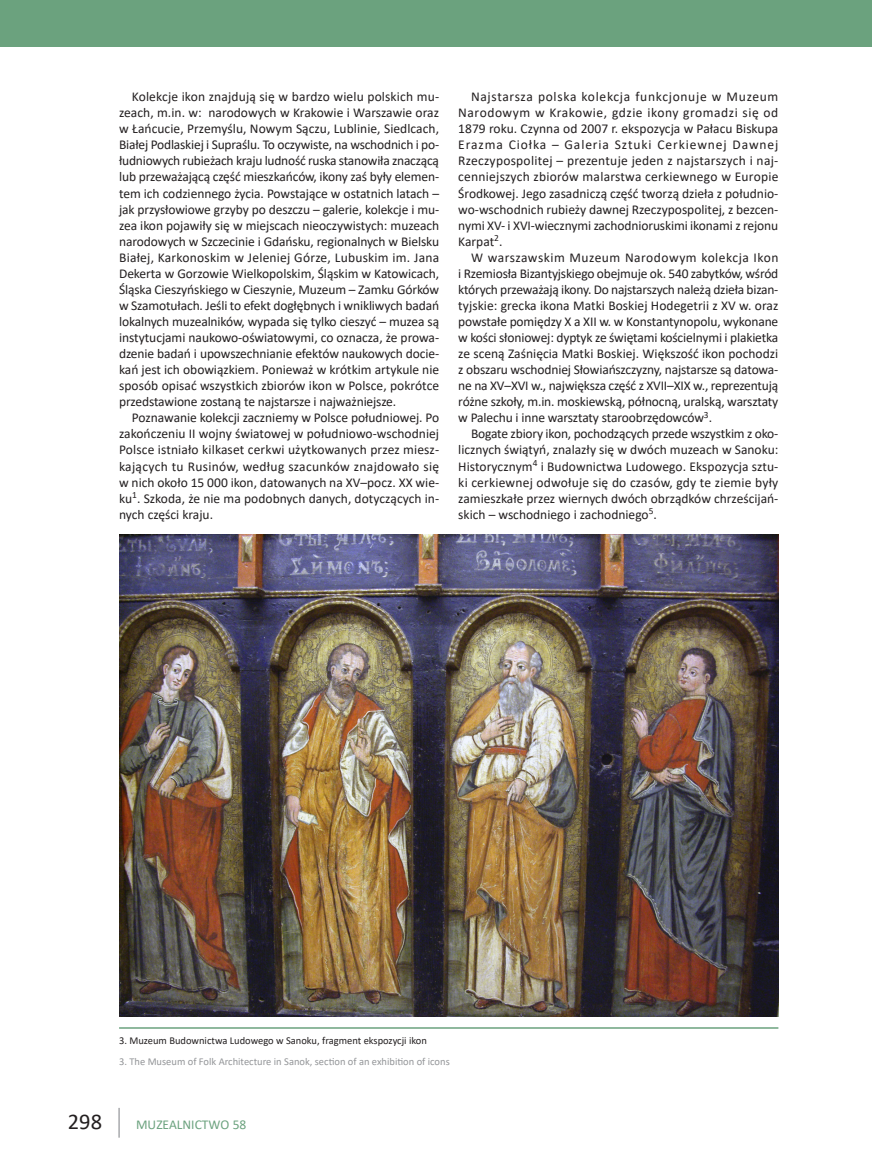
<style>
.page{position:relative;width:872px;height:1170px;background:#fff}
.page>*{position:absolute;margin:0;border:0;box-sizing:border-box;transform-origin:0 0}
.t1{font:22.5px "Calibri";color:#231f20}
.BODY_TEXT{font:13.5px/16px "Calibri";letter-spacing:-.01em;color:#231f20;text-align:justify}
.t2{font:13.5px "Calibri";color:#6ba27e}
.podpis_ilustracje_an{font:10.5px "Calibri";color:#939598}
.podpis_ilustracja_po{font:10.5px "Calibri";color:#231f20}
</style>
<div class="page">
<hr style="left:118px;top:1107px;width:2px;height:30px;background:#a8a9ad">
<div style="left:0;top:0;width:872px;height:47px;background:#6ba27e"></div>
<img style="left:119px;top:534px;width:659px;height:482px">
<hr style="left:119px;top:1027px;width:659px;height:1px;background:#6ba27e">
<p class="BODY_TEXT" style="left:119px;top:88px;width:321px;text-indent:13px">Kolekcje ikon znajdują się w bardzo wielu polskich mu&shy;zeach, m.in. w: narodowych w Krakowie i Warszawie oraz w Łańcucie, Przemyślu, Nowym Sączu, Lublinie, Siedlcach, Białej Podlaskiej i Supraślu. To oczywiste, na wschodnich i po&shy;łudniowych rubieżach kraju ludność ruska stanowiła znaczącą lub przeważającą część mieszkańców, ikony zaś były elemen&shy;tem ich codziennego życia. Powstające w ostatnich latach – jak przysłowiowe grzyby po deszczu – galerie, kolekcje i mu&shy;zea ikon pojawiły się w miejscach nieoczywistych: muzeach narodowych w Szczecinie i Gdańsku, regionalnych w Bielsku Białej, Karkonoskim w Jeleniej Górze, Lubuskim im. Jana Dekerta w Gorzowie Wielkopolskim, Śląskim w Katowicach, Śląska Cieszyńskiego w Cieszynie, Muzeum – Zamku Górków w Szamotułach. Jeśli to efekt dogłębnych i wnikliwych badań lokalnych muzealników, wypada się tylko cieszyć – muzea są instytucjami naukowo-oświatowymi, co oznacza, że prowa&shy;dzenie badań i upowszechnianie efektów naukowych docie&shy;kań jest ich obowiązkiem. Ponieważ w krótkim artykule nie sposób opisać wszystkich zbiorów ikon w Polsce, pokrótce przedstawione zostaną te najstarsze i najważniejsze.</p>
<p class="BODY_TEXT" style="left:119px;top:409px;width:321px;text-indent:13px">Poznawanie kolekcji zaczniemy w Polsce południowej. Po zakończeniu II wojny światowej w południowo-wschodniej Polsce istniało kilkaset cerkwi użytkowanych przez miesz&shy;kających tu Rusinów, według szacunków znajdowało się w nich około 15 000 ikon, datowanych na XV–pocz. XX wie&shy;ku<sup>1</sup>. Szkoda, że nie ma podobnych danych, dotyczących in&shy;nych części kraju.</p>
<p class="BODY_TEXT" style="left:458px;top:88px;width:321px;text-indent:13px">Najstarsza polska kolekcja funkcjonuje w Muzeum Narodowym w Krakowie, gdzie ikony gromadzi się od 1879 roku. Czynna od 2007 r. ekspozycja w Pałacu Biskupa Erazma Ciołka – Galeria Sztuki Cerkiewnej Dawnej Rzeczypospolitej – prezentuje jeden z najstarszych i naj&shy;cenniejszych zbiorów malarstwa cerkiewnego w Europie Środkowej. Jego zasadniczą część tworzą dzieła z południo&shy;wo-wschodnich rubieży dawnej Rzeczypospolitej, z bezcen&shy;nymi XV- i XVI-wiecznymi zachodnioruskimi ikonami z rejonu Karpat<sup>2</sup>.</p>
<p class="BODY_TEXT" style="left:458px;top:249px;width:321px;text-indent:13px">W warszawskim Muzeum Narodowym kolekcja Ikon i Rzemiosła Bizantyjskiego obejmuje ok. 540 zabytków, wśród których przeważają ikony. Do najstarszych należą dzieła bizan&shy;tyjskie: grecka ikona Matki Boskiej Hodegetrii z XV w. oraz powstałe pomiędzy X a XII w. w Konstantynopolu, wykonane w kości słoniowej: dyptyk ze świętami kościelnymi i plakietka ze sceną Zaśnięcia Matki Boskiej. Większość ikon pochodzi z obszaru wschodniej Słowiańszczyzny, najstarsze są datowa&shy;ne na XV–XVI w., największa część z XVII–XIX w., reprezentują różne szkoły, m.in. moskiewską, północną, uralską, warsztaty w Palechu i inne warsztaty staroobrzędowców<sup>3</sup>.</p>
<p class="BODY_TEXT" style="left:458px;top:425px;width:321px;text-indent:13px">Bogate zbiory ikon, pochodzących przede wszystkim z oko&shy;licznych świątyń, znalazły się w dwóch muzeach w Sanoku:<br>Historycznym<sup>4</sup> i Budownictwa Ludowego. Ekspozycja sztu&shy;ki cerkiewnej odwołuje się do czasów, gdy te ziemie były zamieszkałe przez wiernych dwóch obrządków chrześcijań&shy;skich – wschodniego i zachodniego<sup>5</sup>.</p>
<p class="podpis_ilustracja_po" style="left:119px;top:1032px;width:309px">3. Muzeum Budownictwa Ludowego w Sanoku, fragment ekspozycji ikon</p>
<p class="podpis_ilustracje_an" style="left:119px;top:1053px;width:332px">3. The Museum of Folk Architecture in Sanok, section of an exhibition of icons</p>
<h1 class="t1" style="left:68px;top:1105px;width:36px">298</h1>
<p class="t2" style="left:136px;top:1115px;width:112px">MUZEALNICTWO 58</p>
</div>
